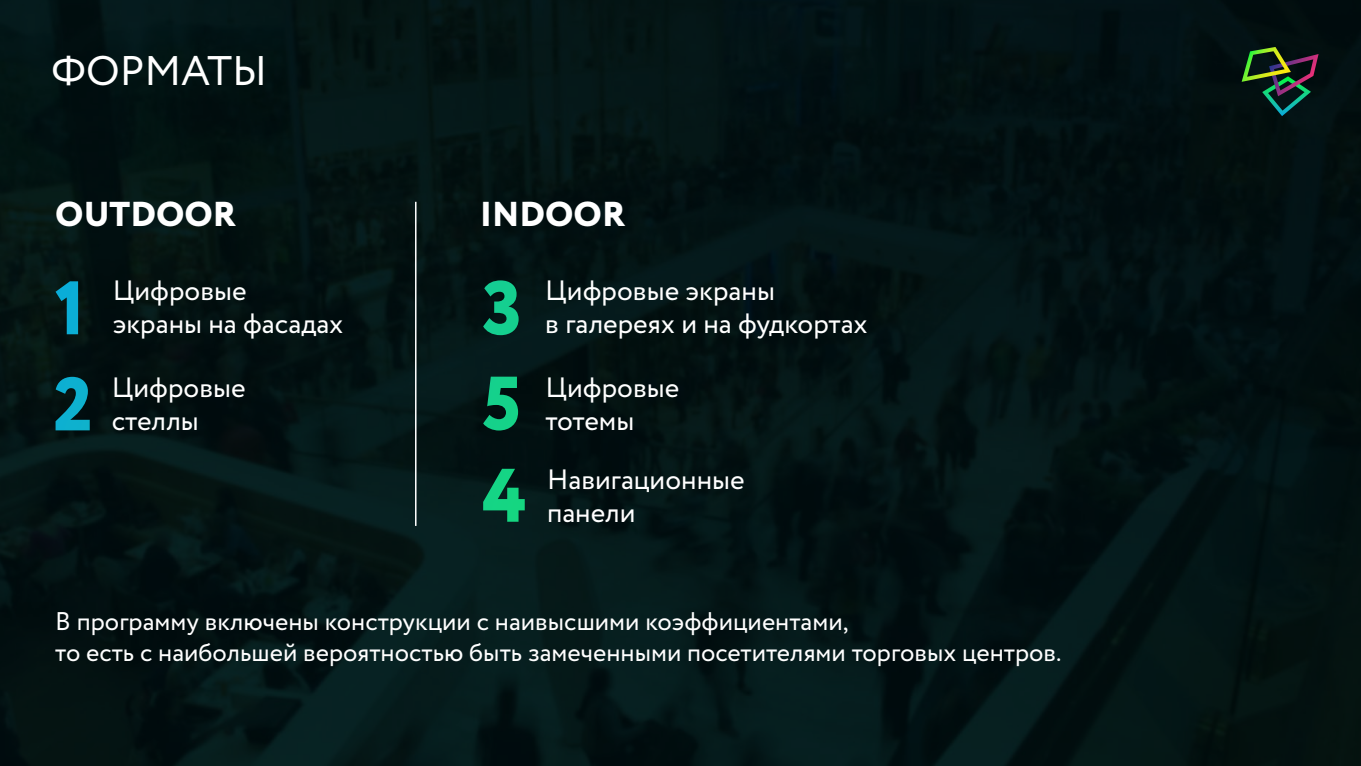
<style>
.page{position:relative;width:1361px;height:766px;background:#fff}
.page>*{position:absolute;margin:0;border:0;box-sizing:border-box;transform-origin:0 0}
.t1{font:41.4px "Circe";color:#fff}
.t2{font:800 34.5px "Circe";color:#fff}
.t3{font:27.9px/33.6px "Circe";color:#fff}
.t4{font:25.5px/30.6px "Circe";color:#fff}
</style>
<div class="page">
<div style="left:0;top:0;width:1361px;height:765px;background:#000f11"></div>
<img style="left:1241px;top:47px;width:77px;height:69px">
<svg style="left:56px;top:281px;width:22px;height:53px"></svg>
<svg style="left:483px;top:468px;width:42px;height:53px"></svg>
<svg style="left:483px;top:280px;width:35px;height:55px"></svg>
<svg style="left:56px;top:376px;width:34px;height:54px"></svg>
<svg style="left:483px;top:376px;width:35px;height:54px"></svg>
<hr style="left:415px;top:202px;width:1px;height:323px;background:#fff">
<h1 class="t1" style="left:52px;top:43px;width:217px">ФОРМАТЫ</h1>
<h2 class="t2" style="left:55px;top:190px;width:182px">OUTDOOR</h2>
<h2 class="t2" style="left:480px;top:190px;width:147px">INDOOR</h2>
<p class="t3" style="left:113px;top:274px;width:232px">Цифровые<br>экраны на фасадах</p>
<p class="t3" style="left:545px;top:274px;width:324px">Цифровые экраны<br>в галереях и на фудкортах</p>
<p class="t3" style="left:112px;top:371px;width:135px">Цифровые стеллы</p>
<p class="t3" style="left:545px;top:371px;width:135px">Цифровые тотемы</p>
<p class="t3" style="left:547px;top:463px;width:199px">Навигационные панели</p>
<p class="t4" style="left:55px;top:607px;width:1008px">В программу включены конструкции с наивысшими коэффициентами,<br>то есть с наибольшей вероятностью быть замеченными посетителями торговых центров.</p>
</div>
